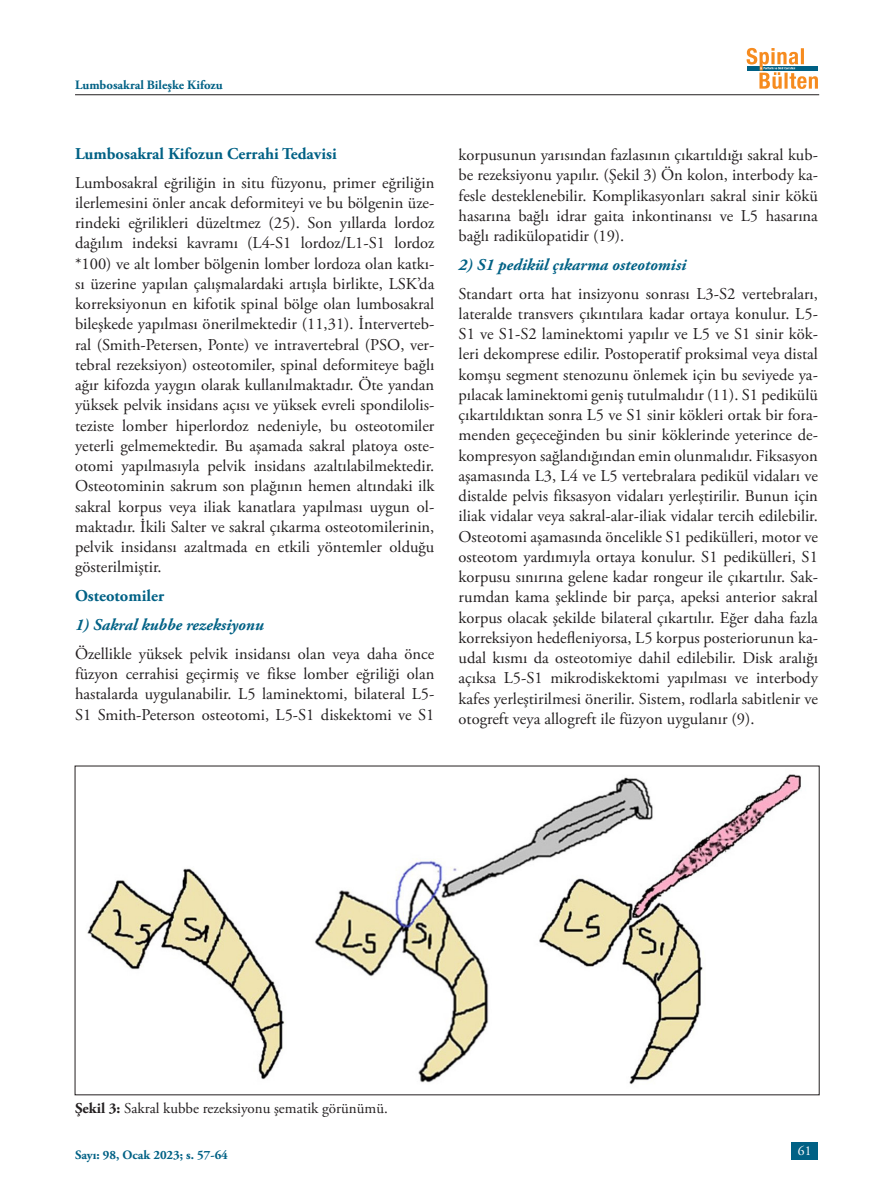
<style>
.page{position:relative;width:893px;height:1191px;background:#fff}
.page>*{position:absolute;margin:0;border:0;box-sizing:border-box;transform-origin:0 0}
.t1{font:16.5px/20.2px "Adobe Garamond Pro";color:#231f20;text-align:justify}
.t2{font:italic 700 16.5px "Adobe Garamond Pro";color:#006185}
.t3{font:700 16.5px "Adobe Garamond Pro";color:#006185}
.t4{font:15px "Adobe Garamond Pro";color:#231f20}
.t5{font:13.5px "Adobe Garamond Pro";color:#fff}
.t6{font:700 12.75px "Adobe Garamond Pro";color:#006185}
.s1{font-weight:700}
</style>
<div class="page">
<div style="left:791px;top:1141px;width:27px;height:18px;background:#006185"></div>
<hr style="left:75px;top:94px;width:744px;height:1px;background:#231f20">
<svg style="left:747px;top:48px;width:71px;height:41px"></svg>
<img style="left:87px;top:774px;width:714px;height:311px">
<p class="t6" style="left:75px;top:77px;width:149px">Lumbosakral Bileşke Kifozu</p>
<p class="t3" style="left:75px;top:144px;width:263px">Lumbosakral Kifozun Cerrahi Tedavisi</p>
<p class="t1" style="left:75px;top:173px;width:361px">Lumbosakral eğriliğin in situ füzyonu, primer eğriliğin ilerlemesini önler ancak deformiteyi ve bu bölgenin üze&shy;rindeki eğrilikleri düzeltmez (25). Son yıllarda lordoz dağılım indeksi kavramı (L4-S1 lordoz/L1-S1 lordoz *100) ve alt lomber bölgenin lomber lordoza olan katkı&shy;sı üzerine yapılan çalışmalardaki artışla birlikte, LSK’da korreksiyonun en kifotik spinal bölge olan lumbosakral bileşkede yapılması önerilmektedir (11,31). İnterverteb&shy;ral (Smith-Petersen, Ponte) ve intravertebral (PSO, ver&shy;tebral rezeksiyon) osteotomiler, spinal deformiteye bağlı ağır kifozda yaygın olarak kullanılmaktadır. Öte yandan yüksek pelvik insidans açısı ve yüksek evreli spondilolis&shy;teziste lomber hiperlordoz nedeniyle, bu osteotomiler yeterli gelmemektedir. Bu aşamada sakral platoya oste&shy;otomi yapılmasıyla pelvik insidans azaltılabilmektedir.<br>Osteotominin sakrum son plağının hemen altındaki ilk sakral korpus veya iliak kanatlara yapılması uygun ol&shy;maktadır. İkili Salter ve sakral çıkarma osteotomilerinin, pelvik insidansı azaltmada en etkili yöntemler olduğu gösterilmiştir.</p>
<p class="t3" style="left:75px;top:586px;width:91px">Osteotomiler</p>
<p class="t2" style="left:75px;top:615px;width:190px">1) Sakral kubbe rezeksiyonu</p>
<p class="t1" style="left:75px;top:644px;width:361px">Özellikle yüksek pelvik insidansı olan veya daha önce füzyon cerrahisi geçirmiş ve fikse lomber eğriliği olan hastalarda uygulanabilir. L5 laminektomi, bilateral L5- S1 Smith-Peterson osteotomi, L5-S1 diskektomi ve S1</p>
<p class="t1" style="left:459px;top:145px;width:361px">korpusunun yarısından fazlasının çıkartıldığı sakral kub&shy;be rezeksiyonu yapılır. (Şekil 3) Ön kolon, interbody ka&shy;fesle desteklenebilir. Komplikasyonları sakral sinir kökü hasarına bağlı idrar gaita inkontinansı ve L5 hasarına bağlı radikülopatidir (19).</p>
<p class="t2" style="left:459px;top:255px;width:229px">2) S1 pedikül çıkarma osteotomisi</p>
<p class="t1" style="left:459px;top:284px;width:361px">Standart orta hat insizyonu sonrası L3-S2 vertebraları, lateralde transvers çıkıntılara kadar ortaya konulur. L5- S1 ve S1-S2 laminektomi yapılır ve L5 ve S1 sinir kök&shy;leri dekomprese edilir. Postoperatif proksimal veya distal komşu segment stenozunu önlemek için bu seviyede ya&shy;pılacak laminektomi geniş tutulmalıdır (11). S1 pedikülü çıkartıldıktan sonra L5 ve S1 sinir kökleri ortak bir fora&shy;menden geçeceğinden bu sinir köklerinde yeterince de&shy;kompresyon sağlandığından emin olunmalıdır. Fiksasyon aşamasında L3, L4 ve L5 vertebralara pedikül vidaları ve distalde pelvis fiksasyon vidaları yerleştirilir. Bunun için iliak vidalar veya sakral-alar-iliak vidalar tercih edilebilir.<br>Osteotomi aşamasında öncelikle S1 pedikülleri, motor ve osteotom yardımıyla ortaya konulur. S1 pedikülleri, S1 korpusu sınırına gelene kadar rongeur ile çıkartılır. Sak&shy;rumdan kama şeklinde bir parça, apeksi anterior sakral korpus olacak şekilde bilateral çıkartılır. Eğer daha fazla korreksiyon hedefleniyorsa, L5 korpus posteriorunun ka&shy;udal kısmı da osteotomiye dahil edilebilir. Disk aralığı açıksa L5-S1 mikrodiskektomi yapılması ve interbody kafes yerleştirilmesi önerilir. Sistem, rodlarla sabitlenir ve otogreft veya allogreft ile füzyon uygulanır (9).</p>
<p class="t4" style="left:75px;top:1099px;width:314px"><span class="s1">Şekil 3:</span> Sakral kubbe rezeksiyonu şematik görünümü.</p>
<p class="t6" style="left:75px;top:1147px;width:154px">Sayı: 98, Ocak 2023; s. 57-64</p>
<p class="t5" style="left:798px;top:1143px;width:15px">61</p>
</div>
